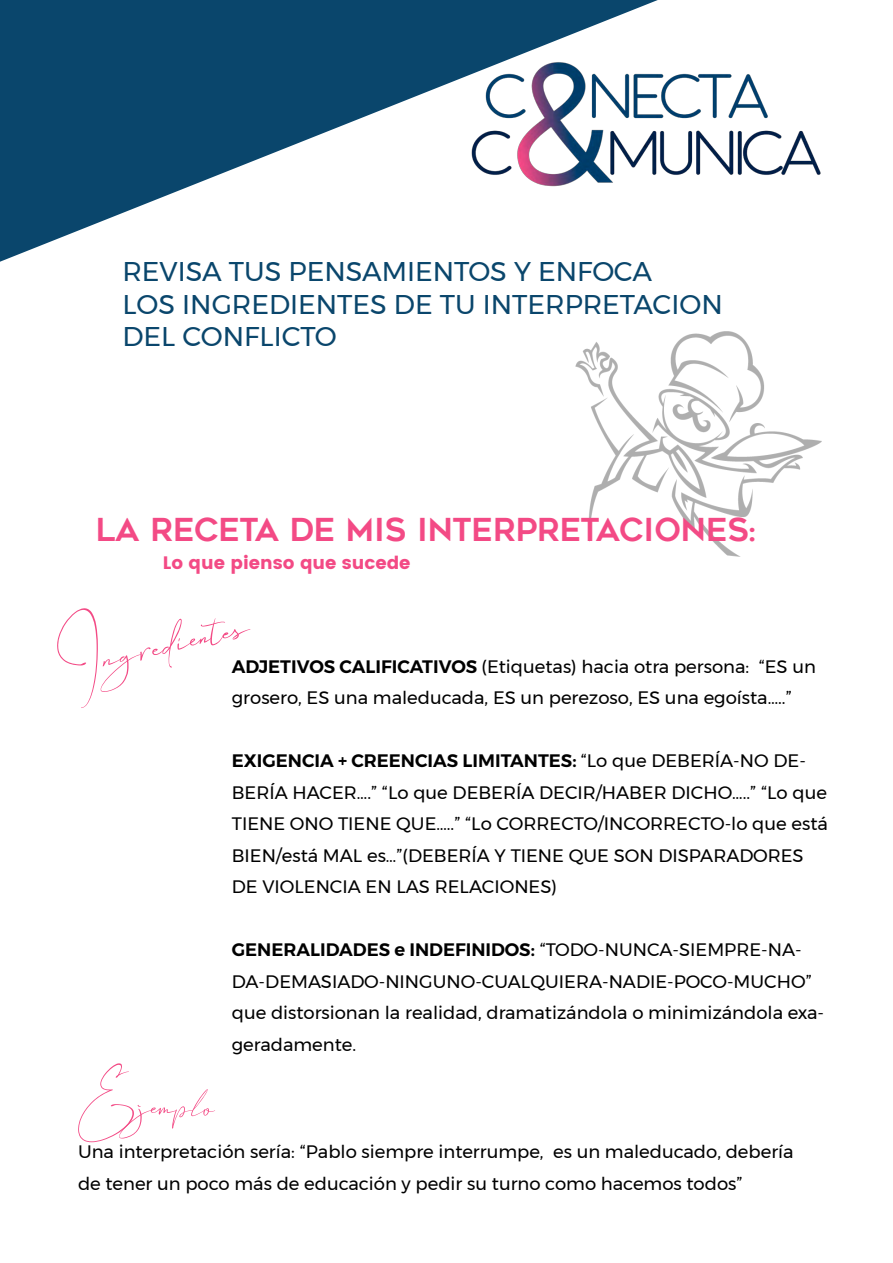
<style>
.page{position:relative;width:893px;height:1263px;background:#fff}
.page>*{position:absolute;margin:0;border:0;box-sizing:border-box;transform-origin:0 0}
.t1{font:82.5px "American";color:#f34a85}
.t2{font:67.5px "American";color:#f34a85}
.t3{font:31.5px "Geometos";color:#f34a85}
.t4{font:27px "Montserrat";color:#0a466c}
.t5{font:18px/31.5px "Montserrat";color:#000}
.t6{font:18px "Poppins";color:#f34a85}
.s1{font-weight:600}
</style>
<div class="page">
<img style="left:575px;top:331px;width:247px;height:226px">
<img style="left:658px;top:73px;width:163px;height:102px">
<svg style="left:0;top:0;width:658px;height:262px;fill:#0a466c"></svg>
<p class="t4" style="left:122px;top:251px;width:531px">REVISA TUS PENSAMIENTOS Y ENFOCA</p>
<p class="t4" style="left:122px;top:283px;width:602px">LOS INGREDIENTES DE TU INTERPRETACION</p>
<p class="t4" style="left:122px;top:316px;width:216px">DEL CONFLICTO</p>
<p class="t3" style="left:96px;top:512px;width:661px">LA RECETA DE MIS INTERPRETACIONES:</p>
<p class="t6" style="left:163px;top:552px;width:249px">Lo que pienso que sucede</p>
<p class="t1" style="left:50px;top:617px;width:249px;rotate:-13deg">Ingredientes</p>
<p class="t5" style="left:232px;top:650px;width:586px"><span class="s1">ADJETIVOS CALIFICATIVOS</span> (Etiquetas) hacia otra persona: “ES un grosero, ES una maleducada, ES un perezoso, ES una egoísta…..”</p>
<p class="t5" style="left:232px;top:745px;width:598px"><span class="s1">EXIGENCIA + CREENCIAS LIMITANTES:</span> “Lo que DEBERÍA-NO DE-BERÍA HACER….” “Lo que DEBERÍA DECIR/HABER DICHO…..” “Lo que TIENE ONO TIENE QUE…..” “Lo CORRECTO/INCORRECTO-lo que está BIEN/está MAL es…”(DEBERÍA Y TIENE QUE SON DISPARADORES DE VIOLENCIA EN LAS RELACIONES)</p>
<p class="t5" style="left:232px;top:934px;width:594px"><span class="s1">GENERALIDADES e INDEFINIDOS:</span> “TODO-NUNCA-SIEMPRE-NA-DA-DEMASIADO-NINGUNO-CUALQUIERA-NADIE-POCO-MUCHO” que distorsionan la realidad, dramatizándola o minimizándola exa&shy;geradamente.</p>
<p class="t2" style="left:78px;top:1064px;width:138px">Ejemplo</p>
<p class="t5" style="left:78px;top:1136px;width:717px">Una interpretación sería: “Pablo siempre interrumpe, es un maleducado, debería</p>
<p class="t5" style="left:78px;top:1167px;width:666px">de tener un poco más de educación y pedir su turno como hacemos todos”</p>
</div>
